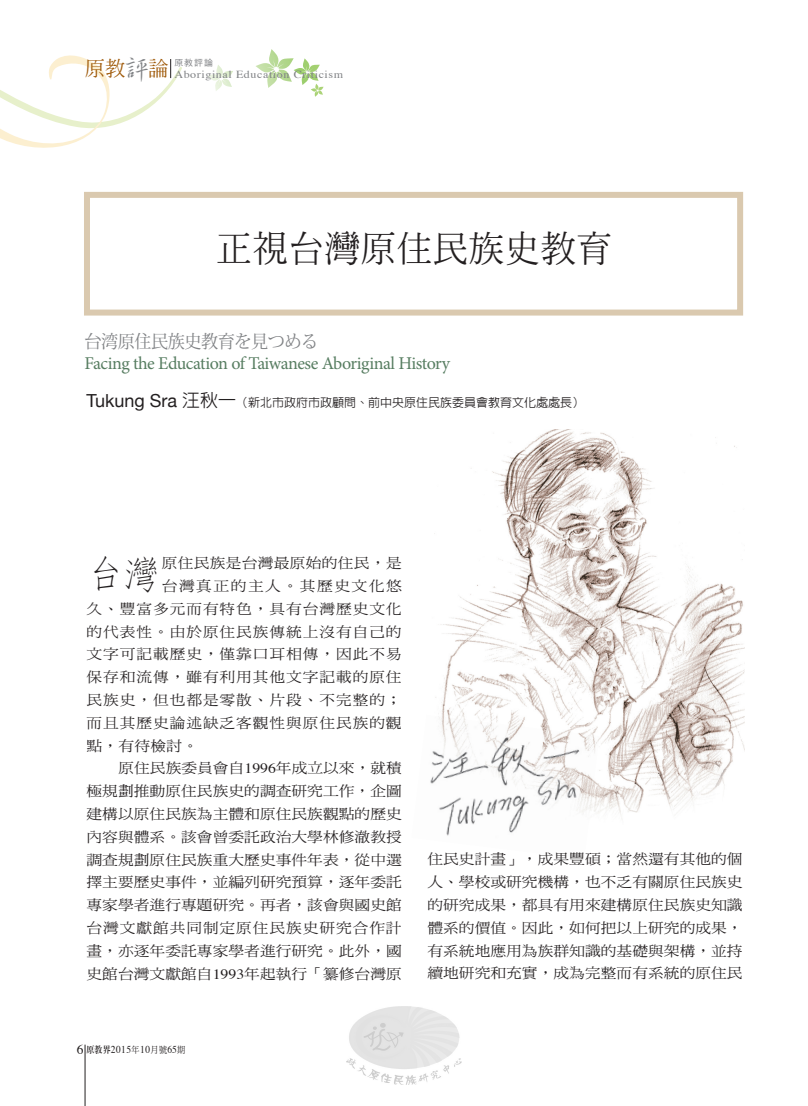
<style>
.page{position:relative;width:808px;height:1106px;background:#fff}
.page>*{position:absolute;margin:0;border:0;box-sizing:border-box;transform-origin:0 0}
.t1{font:300 38.55px "AR Fang Song B5";color:#231f20}
.t2{font:500 36px "AR Ming B5";color:#231f20}
.t3{font:18px "Minion Pro";letter-spacing:-.03em;color:#577d61}
.t4{font:18px "Koz Min Pro";letter-spacing:-.025em;color:#808285;scale:.95 1}
.t5{font:14.1px/22.8px "DF Ming Std W5";color:#231f20;text-align:justify;scale:1.11 1}
.t6{font:14.1px "DF Ming Std W5";letter-spacing:.055em;color:#231f20;scale:1.11 1}
.t7{font:14.1px "DF Ming Std W5";letter-spacing:.095em;color:#231f20;scale:1.11 1}
.t8{font:500 12px "AR Hei B5";color:#231f20}
.t9{font:10.8px "Times";letter-spacing:.05em;color:#808285;scale:1.11 1}
.t10{font:10.5px "Times";letter-spacing:.05em;color:#231f20;scale:.9 1}
.t11{font:9px "Heisei Kaku Go Std W3";color:#808285}
.s1{font-family:"AR Xing Shu B5";font-weight:500;font-size:27.75px}
.s2{font-family:"Helvetica Neue";font-weight:400;font-size:18px}
.s3{font-size:18px}
.s4{font-family:"Times"}
.s5{font-size:13.5px}
.s6{font-family:"AR Ming B5";font-weight:800;font-size:9px}
.s7{font-family:"DF Ming Std W5";font-size:9px}
</style>
<div class="page">
<svg style="left:256px;top:49px;width:68px;height:48px"></svg>
<svg style="left:208px;top:65px;width:25px;height:26px"></svg>
<hr style="left:85px;top:1044px;width:1px;height:62px;background:#231f20">
<svg style="left:0;top:55px;width:182px;height:93px"></svg>
<img style="left:434px;top:429px;width:310px;height:386px">
<div style="left:84px;top:192px;width:659px;height:123px;border:6px solid #dac9af"></div>
<img style="left:430px;top:715px;width:169px;height:121px">
<img style="left:347px;top:1006px;width:114px;height:78px">
<p class="t9" style="left:85px;top:64px;width:234px"><sup>原教</sup><span class="s1">評</span><sup>論</sup> Aboriginal Education Criticism</p>
<p class="t11" style="left:174px;top:56px;width:40px">原教評論</p>
<h2 class="t2" style="left:216px;top:230px;width:397px">正視台灣原住民族史教育</h2>
<p class="t4" style="left:84px;top:329px;width:248px">台湾原住民族史教育を見つめる</p>
<p class="t3" style="left:84px;top:351px;width:367px">Facing the Education of Taiwanese Aboriginal History</p>
<p class="t8" style="left:86px;top:396px;width:499px"><span class="s2">Tukung Sra</span> <span class="s3">汪秋一</span>（新北市政府市政顧問、前中央原住民族委員會教育文化處處長）</p>
<h1 class="t1" style="left:87px;top:554px;width:77px">台灣</h1>
<p class="t5" style="left:162px;top:551px;width:218px">原住民族是台灣最原始的住民，是</p>
<p class="t7" style="left:162px;top:578px;width:218px">台灣真正的主人。其歷史文化悠</p>
<p class="t6" style="left:87px;top:601px;width:285px">久、豐富多元而有特色，具有台灣歷史文化</p>
<p class="t6" style="left:87px;top:624px;width:285px">的代表性。由於原住民族傳統上沒有自己的</p>
<p class="t6" style="left:87px;top:646px;width:285px">文字可記載歷史，僅靠口耳相傳，因此不易</p>
<p class="t6" style="left:87px;top:669px;width:285px">保存和流傳，雖有利用其他文字記載的原住</p>
<p class="t6" style="left:87px;top:692px;width:285px">民族史，但也都是零散、片段、不完整的；</p>
<p class="t6" style="left:87px;top:715px;width:285px">而且其歷史論述缺乏客觀性與原住民族的觀</p>
<p class="t5" style="left:87px;top:734px;width:102px">點，有待檢討。</p>
<p class="t5" style="left:118px;top:756px;width:257px">原住民族委員會自<span class="s4">1996</span>年成立以來，就積</p>
<p class="t5" style="left:87px;top:779px;width:286px">極規劃推動原住民族史的調查研究工作，企圖</p>
<p class="t5" style="left:87px;top:802px;width:286px">建構以原住民族為主體和原住民族觀點的歷史</p>
<p class="t5" style="left:87px;top:825px;width:286px">內容與體系。該會曾委託政治大學林修澈教授</p>
<p class="t5" style="left:87px;top:848px;width:286px">調查規劃原住民族重大歷史事件年表，從中選</p>
<p class="t5" style="left:87px;top:870px;width:286px">擇主要歷史事件，並編列研究預算，逐年委託</p>
<p class="t5" style="left:87px;top:893px;width:286px">專家學者進行專題研究。再者，該會與國史館</p>
<p class="t6" style="left:87px;top:920px;width:285px">台灣文獻館共同制定原住民族史研究合作計</p>
<p class="t5" style="left:87px;top:939px;width:286px">畫，亦逐年委託專家學者進行研究。此外，國</p>
<p class="t5" style="left:87px;top:962px;width:286px">史館台灣文獻館自<span class="s4">1993</span>年起執行「纂修台灣原</p>
<p class="t10" style="left:77px;top:1039px;width:122px"><span class="s5">6</span> <span class="s6">原教界</span>2015<span class="s7">年</span>10<span class="s7">月號</span>65<span class="s7">期</span></p>
<p class="t5" style="left:427px;top:847px;width:286px">住民史計畫」，成果豐碩；當然還有其他的個人、學校或研究機構，也不乏有關原住民族史的研究成果，都具有用來建構原住民族史知識體系的價值。因此，如何把以上研究的成果，有系統地應用為族群知識的基礎與架構，並持續地研究和充實，成為完整而有系統的原住民</p>
</div>
